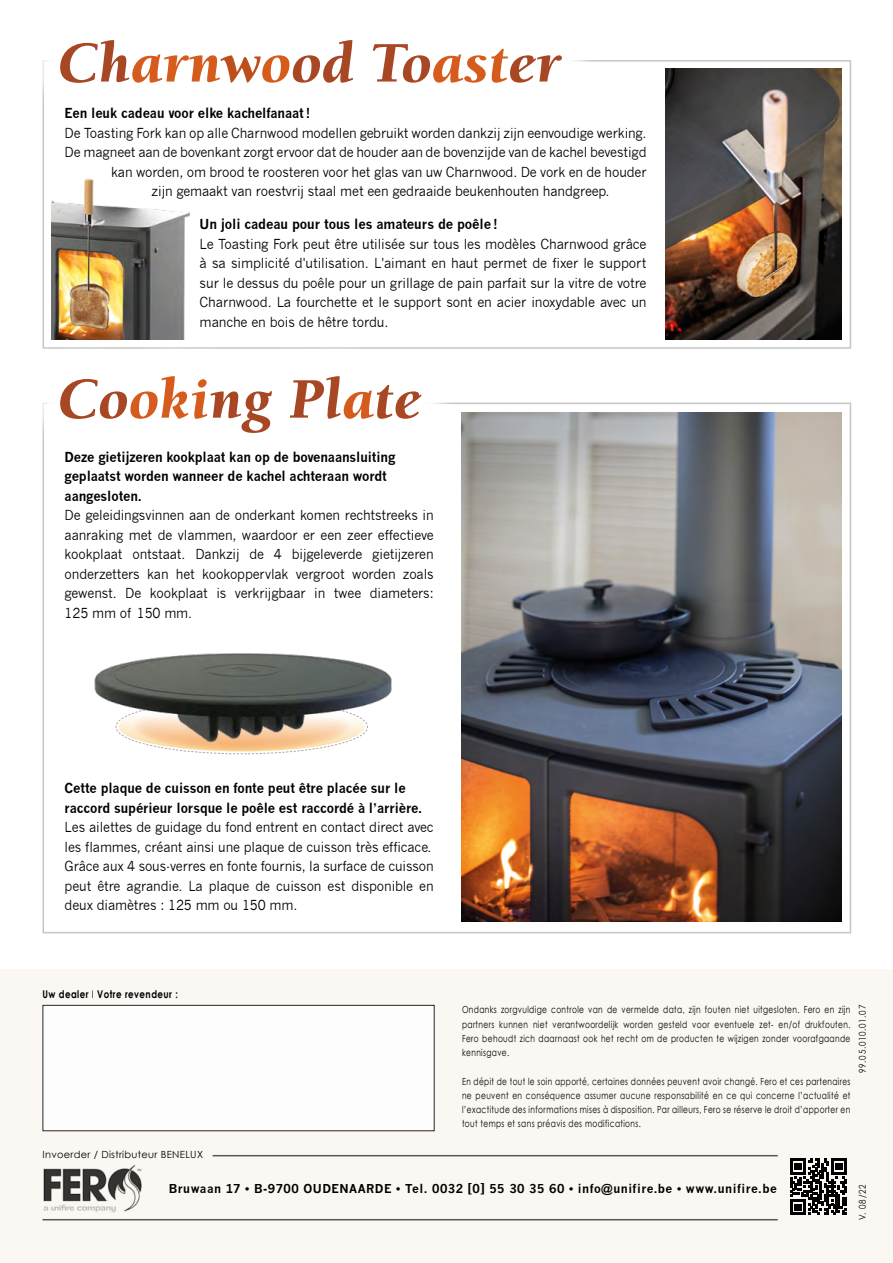
<style>
.page{position:relative;width:893px;height:1263px;background:#fff}
.page>*{position:absolute;margin:0;border:0;box-sizing:border-box;transform-origin:0 0}
.t1{font:italic 900 58.8px "Berkeley";letter-spacing:.02em;color:#a84724}
.t2{font:13.5px/19.5px "News Gothic";letter-spacing:-.01em;color:#000;text-align:justify;scale:.95 1}
.t3{font:13.5px/19.5px "News Gothic";letter-spacing:-.01em;color:#000;text-align:justify;scale:.96 1}
.t4{font:700 13.5px/19.5px "News Gothic";letter-spacing:-.01em;color:#000;scale:.95 1}
.t5{font:700 13.5px "News Gothic";letter-spacing:-.01em;color:#000;scale:.96 1}
.t6{font:700 12px "News Gothic";letter-spacing:.04em;color:#000}
.t7{font:700 10.65px "Century Gothic";letter-spacing:.05em;color:#000;scale:.82 1}
.t8{font:9.9px "Century Gothic";letter-spacing:.03em;color:#000}
.t9{font:9.75px/14.2px "Century Gothic";letter-spacing:.05em;color:#000;text-align:justify;scale:.76 1}
.t10{font:9.75px/14.2px "Century Gothic";letter-spacing:.05em;color:#000;text-align:justify;scale:.77 1}
.t11{font:9.45px "Century Gothic";letter-spacing:.09em;color:#000;scale:.85 1}
.s1{color:#d65c1d}
.s2{color:#be4f1d}
.s3{font-weight:400}
</style>
<div class="page">
<div style="left:0;top:969px;width:893px;height:294px;background:#fbf7f2"></div>
<hr style="left:43px;top:1219px;width:735px;height:1px;background:#575756">
<hr style="left:213px;top:1155px;width:565px;height:1px;background:#575756">
<div style="left:43px;top:1005px;width:391px;height:126px;background:#fff"></div>
<div style="left:43px;top:60px;width:808px;height:289px;background:#fff;border:2px solid #c6c6c6"></div>
<div style="left:43px;top:403px;width:808px;height:530px;background:#fff;border:2px solid #c6c6c6"></div>
<img style="left:666px;top:69px;width:176px;height:270px">
<div style="left:22px;top:3px;width:578px;height:118px;background:#fff"></div>
<div style="left:22px;top:339px;width:437px;height:133px;background:#fff"></div>
<img style="left:51px;top:178px;width:139px;height:161px">
<img style="left:461px;top:412px;width:381px;height:510px">
<img style="left:94px;top:653px;width:298px;height:102px">
<img style="left:43px;top:1165px;width:99px;height:48px">
<svg style="left:790px;top:1158px;width:57px;height:57px"></svg>
<p class="t1" style="left:57px;top:32px;width:503px">Ch<span class="s1">arn</span><span class="s2">w</span><span class="s1">o</span>od To<span class="s1">ast</span>er</p>
<p class="t4" style="left:65px;top:103px;width:260px">Een leuk cadeau voor elke kachelfanaat !</p>
<p class="t2" style="left:65px;top:123px;width:614px">De Toasting Fork kan op alle Charnwood modellen gebruikt worden dankzij zijn eenvoudige werking.</p>
<p class="t2" style="left:65px;top:143px;width:614px">De magneet aan de bovenkant zorgt ervoor dat de houder aan de bovenzijde van de kachel bevestigd</p>
<p class="t2" style="left:111px;top:162px;width:565px">kan worden, om brood te roosteren voor het glas van uw Charnwood. De vork en de houder</p>
<p class="t2" style="left:152px;top:182px;width:483px">zijn gemaakt van roestvrij staal met een gedraaide beukenhouten handgreep.</p>
<p class="t5" style="left:200px;top:216px;width:312px">Un joli cadeau pour tous les amateurs de poêle !</p>
<p class="t3" style="left:200px;top:234px;width:467px">Le Toasting Fork peut être utilisée sur tous les modèles Charnwood grâce à sa simplicité d'utilisation. L'aimant en haut permet de fixer le support sur le dessus du poêle pour un grillage de pain parfait sur la vitre de votre Charnwood. La fourchette et le support sont en acier inoxydable avec un manche en bois de hêtre tordu.</p>
<p class="t1" style="left:57px;top:368px;width:365px">Co<span class="s1">oki</span>ng Pl<span class="s1">a</span>te</p>
<p class="t4" style="left:65px;top:447px;width:350px">Deze gietijzeren kookplaat kan op de bovenaansluiting geplaatst worden wanneer de kachel achteraan wordt aangesloten.</p>
<p class="t2" style="left:65px;top:506px;width:390px">De geleidingsvinnen aan de onderkant komen rechtstreeks in aanraking met de vlammen, waardoor er een zeer effectieve kookplaat ontstaat. Dankzij de 4 bijgeleverde gietijzeren onderzetters kan het kookoppervlak vergroot worden zoals gewenst. De kookplaat is verkrijgbaar in twee diameters:<br>125 mm of 150 mm.</p>
<p class="t4" style="left:65px;top:778px;width:378px">Cette plaque de cuisson en fonte peut être placée sur le raccord supérieur lorsque le poêle est raccordé à l’arrière.</p>
<p class="t2" style="left:65px;top:818px;width:390px">Les ailettes de guidage du fond entrent en contact direct avec les flammes, créant ainsi une plaque de cuisson très efficace.</p>
<p class="t2" style="left:65px;top:857px;width:390px">Grâce aux 4 sous-verres en fonte fournis, la surface de cuisson peut être agrandie. La plaque de cuisson est disponible en deux diamètres : 125 mm ou 150 mm.</p>
<p class="t7" style="left:43px;top:987px;width:166px">Uw dealer <span class="s3">I</span> Votre revendeur :</p>
<p class="t10" style="left:462px;top:1002px;width:506px">Ondanks zorgvuldige controle van de vermelde data, zijn fouten niet uitgesloten. Fero en zijn partners kunnen niet verantwoordelijk worden gesteld voor eventuele zet- en/of drukfouten.<br>Fero behoudt zich daarnaast ook het recht om de producten te wijzigen zonder voorafgaande kennisgave.</p>
<p class="t9" style="left:462px;top:1074px;width:513px">En dépit de tout le soin apporté, certaines données peuvent avoir changé. Fero et ces partenaires ne peuvent en conséquence assumer aucune responsabilité en ce qui concerne l’actualité et l’exactitude des informations mises à disposition. Par ailleurs, Fero se réserve le droit d’apporter en tout temps et sans préavis des modifications.</p>
<p class="t8" style="left:43px;top:1149px;width:162px">Invoerder / Distributeur BENELUX</p>
<p class="t6" style="left:169px;top:1181px;width:610px">Bruwaan 17 • B-9700 OUDENAARDE • Tel. 0032 [0] 55 30 35 60 • info@unifire.be • www.unifire.be</p>
<p class="t11" style="left:857px;top:1073px;width:81px;rotate:-90deg">99.05.010.01.07</p>
<p class="t11" style="left:857px;top:1220px;width:44px;rotate:-90deg">V. 08/22</p>
</div>
